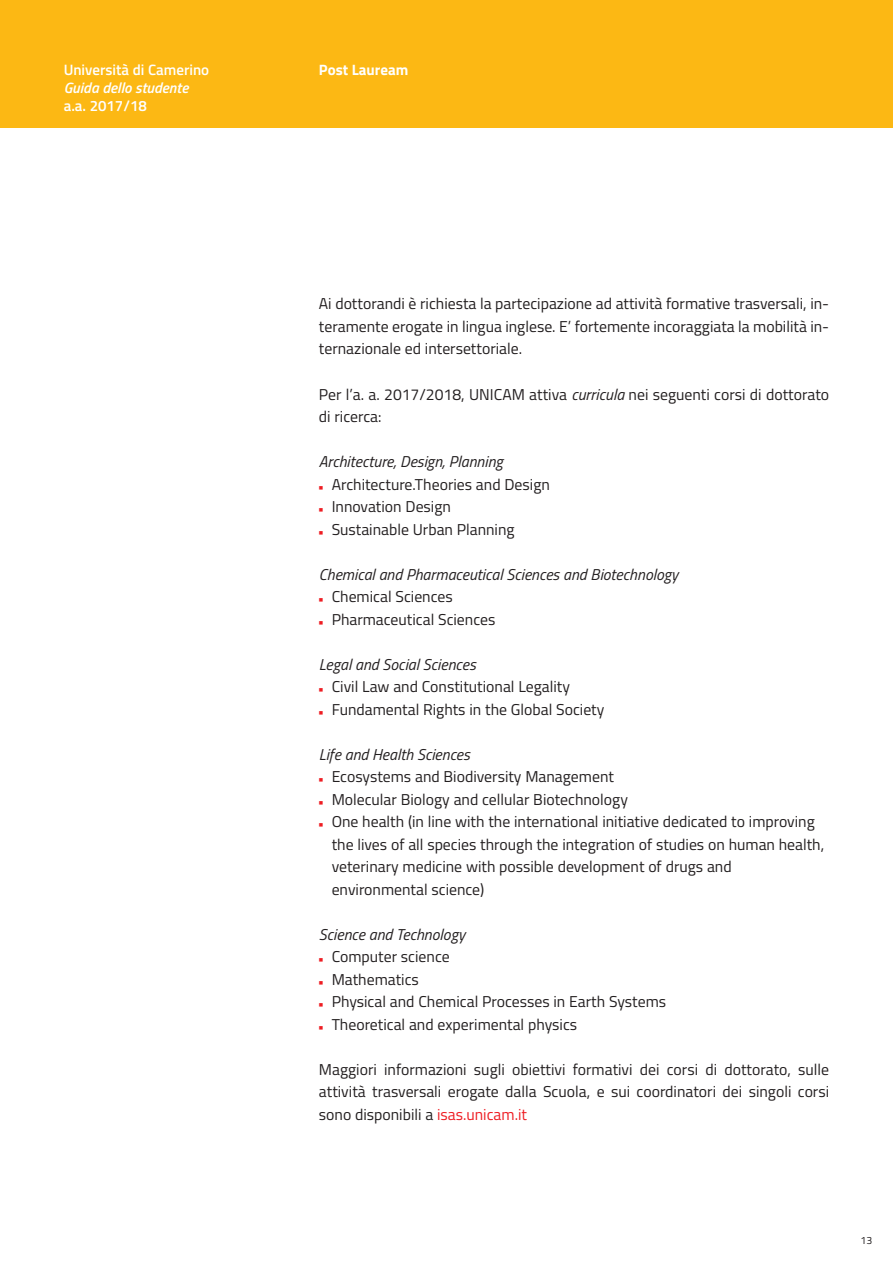
<style>
.page{position:relative;width:893px;height:1263px;background:#fff}
.page>*{position:absolute;margin:0;border:0;box-sizing:border-box;transform-origin:0 0}
.t1{font:15.75px/22.5px "Titillium";color:#231f20;text-align:justify}
.t2{font:italic 15.75px "Titillium";color:#231f20}
.t3{font:600 15px "Titillium";color:#fff}
.t4{font:italic 600 15px "Titillium";color:#fff}
.t5{font:700 15px "Titillium";color:#fff}
.t6{font:10.5px "Titillium";color:#231f20}
.s1{font-style:italic}
.s2{color:#ee1d23}
</style>
<div class="page">
<div style="left:0;top:0;width:893px;height:128px;background:#fcb814"></div>
<p class="t3" style="left:64px;top:64px;width:147px">Università di Camerino</p>
<p class="t4" style="left:64px;top:82px;width:126px">Guida dello studente</p>
<p class="t3" style="left:64px;top:100px;width:85px">a.a. 2017/18</p>
<p class="t5" style="left:319px;top:65px;width:91px">Post Lauream</p>
<p class="t1" style="left:319px;top:294px;width:512px">Ai dottorandi è richiesta la partecipazione ad attività formative trasversali, in&shy;teramente erogate in lingua inglese. E’ fortemente incoraggiata la mobilità in&shy;ternazionale ed intersettoriale.</p>
<p class="t1" style="left:319px;top:384px;width:512px">Per l’a. a. 2017/2018, UNICAM attiva <span class="s1">curricula</span> nei seguenti corsi di dottorato di ricerca:</p>
<p class="t2" style="left:319px;top:456px;width:185px">Architecture, Design, Planning</p>
<p class="t1" style="left:319px;top:474px;width:232px"><span class="s2">■</span> Architecture.Theories and Design</p>
<p class="t1" style="left:319px;top:497px;width:134px"><span class="s2">■</span> Innovation Design</p>
<p class="t1" style="left:319px;top:519px;width:197px"><span class="s2">■</span> Sustainable Urban Planning</p>
<p class="t2" style="left:319px;top:568px;width:361px">Chemical and Pharmaceutical Sciences and Biotechnology</p>
<p class="t1" style="left:319px;top:587px;width:135px"><span class="s2">■</span> Chemical Sciences</p>
<p class="t1" style="left:319px;top:609px;width:178px"><span class="s2">■</span> Pharmaceutical Sciences</p>
<p class="t2" style="left:319px;top:658px;width:158px">Legal and Social Sciences</p>
<p class="t1" style="left:319px;top:677px;width:253px"><span class="s2">■</span> Civil Law and Constitutional Legality</p>
<p class="t1" style="left:319px;top:699px;width:287px"><span class="s2">■</span> Fundamental Rights in the Global Society</p>
<p class="t2" style="left:319px;top:748px;width:153px">Life and Health Sciences</p>
<p class="t1" style="left:319px;top:767px;width:297px"><span class="s2">■</span> Ecosystems and Biodiversity Management</p>
<p class="t1" style="left:319px;top:789px;width:310px"><span class="s2">■</span> Molecular Biology and cellular Biotechnology</p>
<p class="t1" style="left:332px;top:812px;width:494px;text-align:left;text-indent:-13px"><span class="s2">■</span> One health (in line with the international initiative dedicated to improving the lives of all species through the integration of studies on human health, veterinary medicine with possible development of drugs and environmental science)</p>
<p class="t2" style="left:319px;top:928px;width:148px">Science and Technology</p>
<p class="t1" style="left:319px;top:947px;width:132px"><span class="s2">■</span> Computer science</p>
<p class="t1" style="left:319px;top:969px;width:102px"><span class="s2">■</span> Mathematics</p>
<p class="t1" style="left:319px;top:992px;width:349px"><span class="s2">■</span> Physical and Chemical Processes in Earth Systems</p>
<p class="t1" style="left:319px;top:1014px;width:260px"><span class="s2">■</span> Theoretical and experimental physics</p>
<p class="t1" style="left:319px;top:1059px;width:512px">Maggiori informazioni sugli obiettivi formativi dei corsi di dottorato, sulle attività trasversali erogate dalla Scuola, e sui coordinatori dei singoli corsi sono disponibili a <span class="s2">isas.unicam.it</span></p>
<p class="t6" style="left:860px;top:1237px;width:13px">13</p>
</div>
